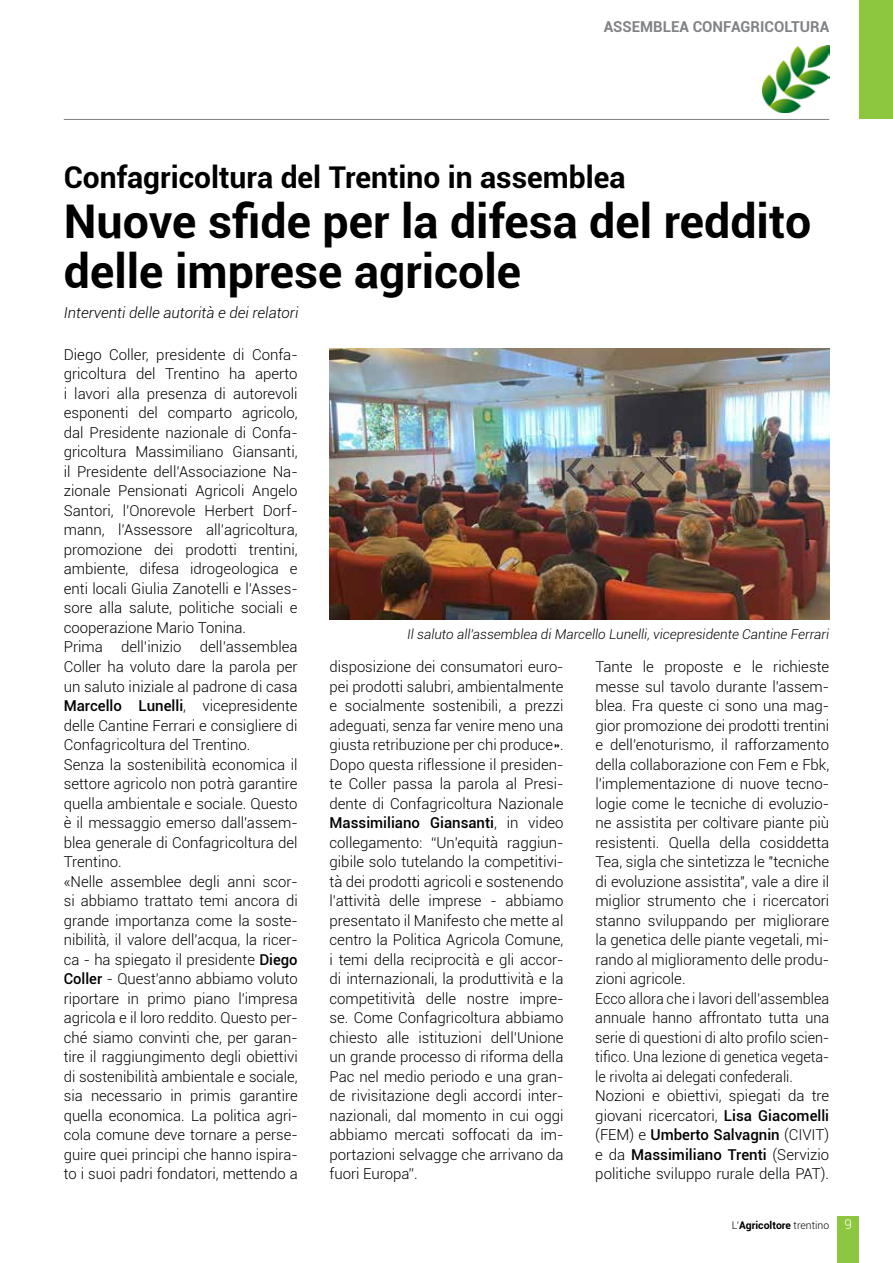
<style>
.page{position:relative;width:893px;height:1263px;background:#fff}
.page>*{position:absolute;margin:0;border:0;box-sizing:border-box;transform-origin:0 0}
.t1{font:700 46.5px/50.1px "Roboto";color:#000}
.t2{font:700 30px "Roboto";color:#000}
.t3{font:300 15px/19.5px "Roboto";color:#000}
.t4{font:italic 300 15px "Roboto";color:#000}
.t5{font:700 15px "Roboto";color:#808285}
.t6{font:italic 300 13.5px "Roboto";color:#000}
.t7{font:700 10.5px "Roboto";color:#000}
.s1{font-weight:500}
.s2{font-weight:300}
.s3{font-weight:300;font-size:13.5px;color:#fff}
</style>
<div class="page">
<div style="left:838px;top:1216px;width:21px;height:47px;background:#8dc63f"></div>
<div style="left:859px;top:0;width:34px;height:119px;background:#8dc63f"></div>
<hr style="left:64px;top:119px;width:765px;height:1px;background:#808285">
<img style="left:763px;top:46px;width:66px;height:67px">
<img style="left:330px;top:349px;width:499px;height:270px">
<p class="t5" style="left:604px;top:16px;width:227px">ASSEMBLEA CONFAGRICOLTURA</p>
<h2 class="t2" style="left:64px;top:156px;width:563px">Confagricoltura del Trentino in assemblea</h2>
<h1 class="t1" style="left:64px;top:195px;width:749px">Nuove sfide per la difesa del reddito delle imprese agricole</h1>
<p class="t4" style="left:64px;top:302px;width:236px">Interventi delle autorità e dei relatori</p>
<p class="t3" style="left:64px;top:344px;width:235px">Diego Coller, presidente di Confa&shy;gricoltura del Trentino ha aperto i lavori alla presenza di autorevoli esponenti del comparto agricolo, dal Presidente nazionale di Confa&shy;gricoltura Massimiliano Giansanti, il Presidente dell’Associazione Na&shy;zionale Pensionati Agricoli Angelo Santori, l’Onorevole Herbert Dorf&shy;mann, l’Assessore all’agricoltura, promozione dei prodotti trentini, ambiente, difesa idrogeologica e enti locali Giulia Zanotelli e l’Asses&shy;sore alla salute, politiche sociali e cooperazione Mario Tonina.<br>Prima dell’inizio dell’assemblea Coller ha voluto dare la parola per un saluto iniziale al padrone di casa <span class="s1">Marcello Lunelli</span>, vicepresidente delle Cantine Ferrari e consigliere di Confagricoltura del Trentino.<br>Senza la sostenibilità economica il settore agricolo non potrà garantire quella ambientale e sociale. Questo è il messaggio emerso dall'assem&shy;blea generale di Confagricoltura del Trentino.<br>«Nelle assemblee degli anni scor&shy;si abbiamo trattato temi ancora di grande importanza come la soste&shy;nibilità, il valore dell'acqua, la ricer&shy;ca - ha spiegato il presidente <span class="s1">Diego Coller</span> - Quest'anno abbiamo voluto riportare in primo piano l'impresa agricola e il loro reddito. Questo per&shy;ché siamo convinti che, per garan&shy;tire il raggiungimento degli obiettivi di sostenibilità ambientale e sociale, sia necessario in primis garantire quella economica. La politica agri&shy;cola comune deve tornare a perse&shy;guire quei principi che hanno ispira&shy;to i suoi padri fondatori, mettendo a</p>
<p class="t6" style="left:407px;top:625px;width:423px">Il saluto all'assemblea di Marcello Lunelli, vicepresidente Cantine Ferrari</p>
<p class="t3" style="left:330px;top:656px;width:235px;text-align:justify">disposizione dei consumatori euro&shy;pei prodotti salubri, ambientalmente e socialmente sostenibili, a prezzi adeguati, senza far venire meno una giusta retribuzione per chi produce».<br>Dopo questa riflessione il presiden&shy;te Coller passa la parola al Presi&shy;dente di Confagricoltura Nazionale <span class="s1">Massimiliano Giansanti</span>, in video collegamento: “Un'equità raggiun&shy;gibile solo tutelando la competitivi&shy;tà dei prodotti agricoli e sostenendo l'attività delle imprese - abbiamo presentato il Manifesto che mette al centro la Politica Agricola Comune, i temi della reciprocità e gli accor&shy;di internazionali, la produttività e la competitività delle nostre impre&shy;se. Come Confagricoltura abbiamo chiesto alle istituzioni dell’Unione un grande processo di riforma della Pac nel medio periodo e una gran&shy;de rivisitazione degli accordi inter&shy;nazionali, dal momento in cui oggi abbiamo mercati soffocati da im&shy;portazioni selvagge che arrivano da fuori Europa”.</p>
<p class="t3" style="left:595px;top:656px;width:235px">Tante le proposte e le richieste messe sul tavolo durante l'assem&shy;blea. Fra queste ci sono una mag&shy;gior promozione dei prodotti trentini e dell'enoturismo, il rafforzamento della collaborazione con Fem e Fbk, l'implementazione di nuove tecno&shy;logie come le tecniche di evoluzio&shy;ne assistita per coltivare piante più resistenti. Quella della cosiddetta Tea, sigla che sintetizza le "tecniche di evoluzione assistita", vale a dire il miglior strumento che i ricercatori stanno sviluppando per migliorare la genetica delle piante vegetali, mi&shy;rando al miglioramento delle produ&shy;zioni agricole.<br>Ecco allora che i lavori dell’assemblea annuale hanno affrontato tutta una serie di questioni di alto profilo scien&shy;tifico. Una lezione di genetica vegeta&shy;le rivolta ai delegati confederali.<br>Nozioni e obiettivi, spiegati da tre giovani ricercatori, <span class="s1">Lisa Giacomelli </span>(FEM) e <span class="s1">Umberto Salvagnin</span> (CIVIT) e da <span class="s1">Massimiliano Trenti</span> (Servizio politiche sviluppo rurale della PAT).</p>
<p class="t7" style="left:732px;top:1218px;width:122px"><span class="s2">L’</span>Agricoltore <span class="s2">trentino</span> <span class="s3">9</span></p>
</div>
